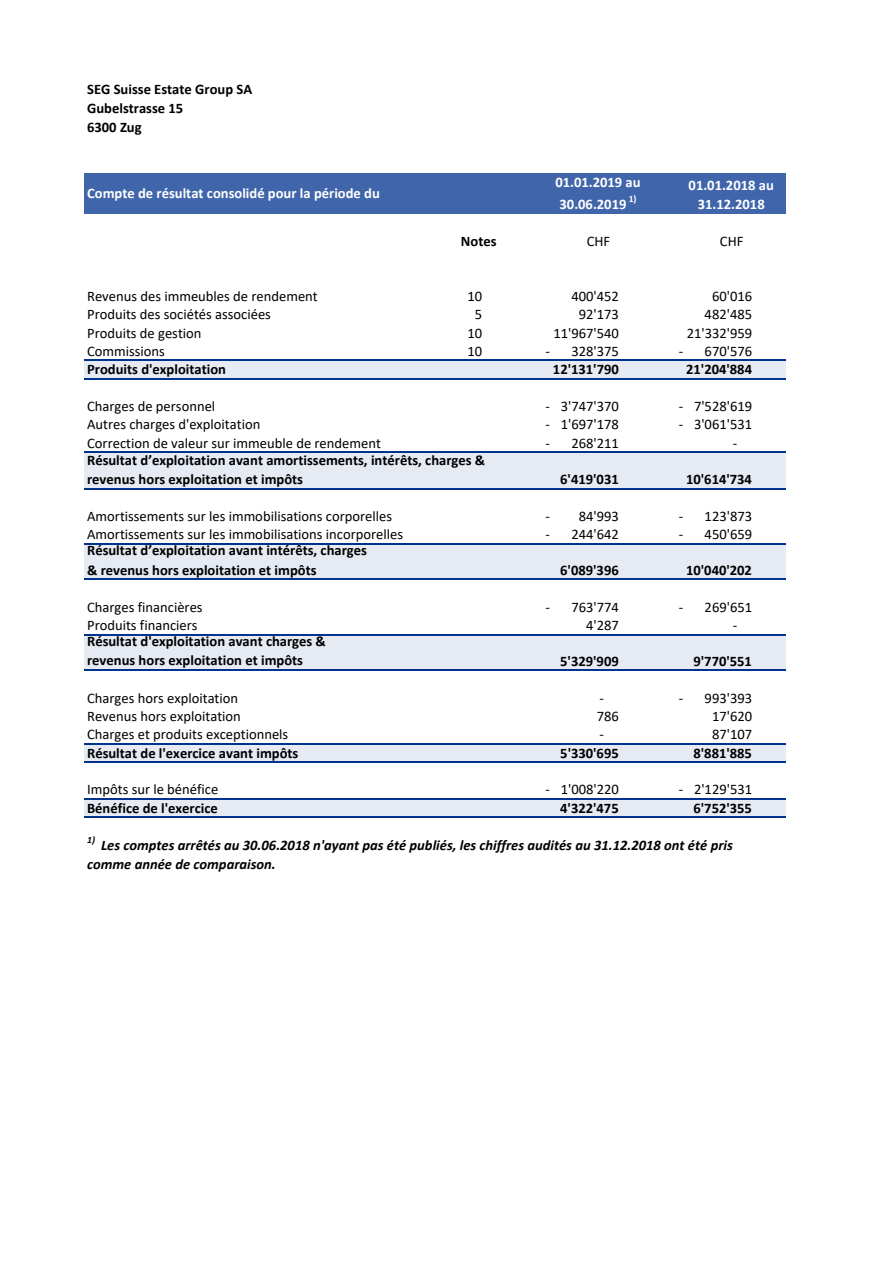
<style>
.page{position:relative;width:893px;height:1263px;background:#fff}
.page>*{position:absolute;margin:0;border:0;box-sizing:border-box;transform-origin:0 0}
.t1{font:14.55px "Calibri";color:#000}
.t2{font:700 14.55px/19.2px "Calibri";color:#000}
.t3{font:italic 700 14.55px/19.2px "Calibri";color:#000}
.t4{font:700 14.55px/21.8px "Calibri";color:#fff}
.t5{font:700 9.75px "Calibri";color:#fff}
.t6{font:italic 700 9.75px "Calibri";color:#000}
</style>
<div class="page">
<div style="left:84px;top:173px;width:702px;height:40px;background:#4065aa"></div>
<div style="left:84px;top:360px;width:702px;height:19px;background:#e5eaf3"></div>
<div style="left:84px;top:452px;width:702px;height:37px;background:#e5eaf3"></div>
<div style="left:84px;top:544px;width:702px;height:36px;background:#e5eaf3"></div>
<div style="left:84px;top:634px;width:702px;height:36px;background:#e5eaf3"></div>
<div style="left:84px;top:744px;width:702px;height:18px;background:#e5eaf3"></div>
<div style="left:84px;top:799px;width:702px;height:18px;background:#e5eaf3"></div>
<hr style="left:84px;top:359px;width:702px;height:2px;background:#00338e">
<hr style="left:84px;top:378px;width:702px;height:1px;background:#00338e">
<hr style="left:84px;top:451px;width:702px;height:2px;background:#00338e">
<hr style="left:84px;top:488px;width:702px;height:1px;background:#00338e">
<hr style="left:84px;top:543px;width:702px;height:1px;background:#00338e">
<hr style="left:84px;top:579px;width:702px;height:1px;background:#00338e">
<hr style="left:84px;top:634px;width:702px;height:1px;background:#00338e">
<hr style="left:84px;top:669px;width:702px;height:2px;background:#00338e">
<hr style="left:84px;top:743px;width:702px;height:1px;background:#00338e">
<hr style="left:84px;top:761px;width:702px;height:2px;background:#00338e">
<hr style="left:84px;top:798px;width:702px;height:1px;background:#00338e">
<hr style="left:84px;top:816px;width:702px;height:2px;background:#00338e">
<p class="t2" style="left:87px;top:81px;width:167px">SEG Suisse Estate Group SA<br>Gubelstrasse 15<br>6300 Zug</p>
<p class="t4" style="left:87px;top:184px;width:294px">Compte de résultat consolidé pour la période du</p>
<p class="t4" style="left:555px;top:173px;width:87px">01.01.2019 au<br>30.06.2019</p>
<p class="t5" style="left:629px;top:194px;width:9px">1)</p>
<p class="t4" style="left:688px;top:176px;width:87px;line-height:19.2px;text-align:center">01.01.2018 au<br>31.12.2018</p>
<p class="t2" style="left:461px;top:232px;width:37px">Notes</p>
<p class="t1" style="left:587px;top:235px;width:25px">CHF</p>
<p class="t1" style="left:720px;top:235px;width:25px">CHF</p>
<p class="t1" style="left:87px;top:290px;width:232px">Revenus des immeubles de rendement</p>
<p class="t1" style="left:467px;top:290px;width:16px">10</p>
<p class="t1" style="left:571px;top:290px;width:49px">400'452</p>
<p class="t1" style="left:712px;top:290px;width:42px">60'016</p>
<p class="t1" style="left:87px;top:308px;width:185px">Produits des sociétés associées</p>
<p class="t1" style="left:475px;top:308px;width:9px">5</p>
<p class="t1" style="left:579px;top:308px;width:42px">92'173</p>
<p class="t1" style="left:705px;top:308px;width:49px">482'485</p>
<p class="t1" style="left:87px;top:327px;width:116px">Produits de gestion</p>
<p class="t1" style="left:467px;top:327px;width:16px">10</p>
<p class="t1" style="left:553px;top:327px;width:67px">11'967'540</p>
<p class="t1" style="left:687px;top:327px;width:67px">21'332'959</p>
<p class="t1" style="left:87px;top:345px;width:79px">Commissions</p>
<p class="t1" style="left:467px;top:345px;width:16px">10</p>
<p class="t1" style="left:571px;top:345px;width:49px">328'375</p>
<p class="t1" style="left:545px;top:345px;width:6px">-</p>
<p class="t1" style="left:705px;top:345px;width:49px">670'576</p>
<p class="t1" style="left:679px;top:345px;width:6px">-</p>
<p class="t2" style="left:87px;top:361px;width:140px">Produits d'exploitation</p>
<p class="t2" style="left:553px;top:361px;width:67px">12'131'790</p>
<p class="t2" style="left:686px;top:361px;width:67px">21'204'884</p>
<p class="t1" style="left:87px;top:400px;width:130px">Charges de personnel</p>
<p class="t1" style="left:561px;top:400px;width:60px">3'747'370</p>
<p class="t1" style="left:545px;top:400px;width:6px">-</p>
<p class="t1" style="left:694px;top:400px;width:60px">7'528'619</p>
<p class="t1" style="left:679px;top:400px;width:6px">-</p>
<p class="t1" style="left:87px;top:418px;width:175px">Autres charges d'exploitation</p>
<p class="t1" style="left:561px;top:418px;width:60px">1'697'178</p>
<p class="t1" style="left:545px;top:418px;width:6px">-</p>
<p class="t1" style="left:694px;top:418px;width:60px">3'061'531</p>
<p class="t1" style="left:679px;top:418px;width:6px">-</p>
<p class="t1" style="left:87px;top:437px;width:295px">Correction de valeur sur immeuble de rendement</p>
<p class="t1" style="left:571px;top:437px;width:49px">268'211</p>
<p class="t1" style="left:545px;top:437px;width:6px">-</p>
<p class="t1" style="left:733px;top:437px;width:6px">-</p>
<p class="t2" style="left:686px;top:471px;width:67px">10'614'734</p>
<p class="t2" style="left:87px;top:452px;width:399px">Résultat d’exploitation avant amortissements, intérêts, charges &amp; revenus hors exploitation et impôts</p>
<p class="t2" style="left:560px;top:471px;width:60px">6'419'031</p>
<p class="t1" style="left:87px;top:510px;width:307px">Amortissements sur les immobilisations corporelles</p>
<p class="t1" style="left:579px;top:510px;width:42px">84'993</p>
<p class="t1" style="left:545px;top:510px;width:6px">-</p>
<p class="t1" style="left:705px;top:510px;width:49px">123'873</p>
<p class="t1" style="left:679px;top:510px;width:6px">-</p>
<p class="t1" style="left:87px;top:529px;width:318px">Amortissements sur les immobilisations incorporelles</p>
<p class="t1" style="left:571px;top:529px;width:49px">244'642</p>
<p class="t1" style="left:545px;top:529px;width:6px">-</p>
<p class="t1" style="left:705px;top:529px;width:49px">450'659</p>
<p class="t1" style="left:679px;top:529px;width:6px">-</p>
<p class="t2" style="left:87px;top:542px;width:281px">Résultat d’exploitation avant intérêts, charges &amp; revenus hors exploitation et impôts</p>
<p class="t2" style="left:560px;top:562px;width:60px">6'089'396</p>
<p class="t2" style="left:686px;top:562px;width:67px">10'040'202</p>
<p class="t1" style="left:87px;top:601px;width:117px">Charges financières</p>
<p class="t1" style="left:571px;top:601px;width:49px">763'774</p>
<p class="t1" style="left:545px;top:601px;width:6px">-</p>
<p class="t1" style="left:705px;top:601px;width:49px">269'651</p>
<p class="t1" style="left:679px;top:601px;width:6px">-</p>
<p class="t1" style="left:87px;top:619px;width:112px">Produits financiers</p>
<p class="t1" style="left:586px;top:619px;width:34px">4'287</p>
<p class="t1" style="left:733px;top:619px;width:6px">-</p>
<p class="t2" style="left:693px;top:653px;width:60px">9'770'551</p>
<p class="t2" style="left:87px;top:633px;width:240px">Résultat d'exploitation avant charges &amp; revenus hors exploitation et impôts</p>
<p class="t2" style="left:560px;top:653px;width:60px">5'329'909</p>
<p class="t1" style="left:87px;top:692px;width:153px">Charges hors exploitation</p>
<p class="t1" style="left:600px;top:692px;width:6px">-</p>
<p class="t1" style="left:705px;top:692px;width:49px">993'393</p>
<p class="t1" style="left:679px;top:692px;width:6px">-</p>
<p class="t1" style="left:87px;top:710px;width:155px">Revenus hors exploitation</p>
<p class="t1" style="left:597px;top:710px;width:24px">786</p>
<p class="t1" style="left:712px;top:710px;width:42px">17'620</p>
<p class="t1" style="left:87px;top:728px;width:203px">Charges et produits exceptionnels</p>
<p class="t1" style="left:600px;top:728px;width:6px">-</p>
<p class="t1" style="left:712px;top:728px;width:42px">87'107</p>
<p class="t2" style="left:87px;top:744px;width:213px">Résultat de l'exercice avant impôts</p>
<p class="t2" style="left:560px;top:744px;width:60px">5'330'695</p>
<p class="t2" style="left:693px;top:744px;width:60px">8'881'885</p>
<p class="t1" style="left:87px;top:783px;width:133px">Impôts sur le bénéfice</p>
<p class="t1" style="left:561px;top:783px;width:60px">1'008'220</p>
<p class="t1" style="left:545px;top:783px;width:6px">-</p>
<p class="t1" style="left:694px;top:783px;width:60px">2'129'531</p>
<p class="t1" style="left:679px;top:783px;width:6px">-</p>
<p class="t2" style="left:87px;top:799px;width:132px">Bénéfice de l'exercice</p>
<p class="t2" style="left:560px;top:799px;width:60px">4'322'475</p>
<p class="t2" style="left:693px;top:799px;width:60px">6'752'355</p>
<p class="t6" style="left:87px;top:836px;width:9px">1)</p>
<p class="t3" style="left:87px;top:837px;width:647px;text-indent:14px">Les comptes arrêtés au 30.06.2018 n'ayant pas été publiés, les chiffres audités au 31.12.2018 ont été pris comme année de comparaison.</p>
</div>
